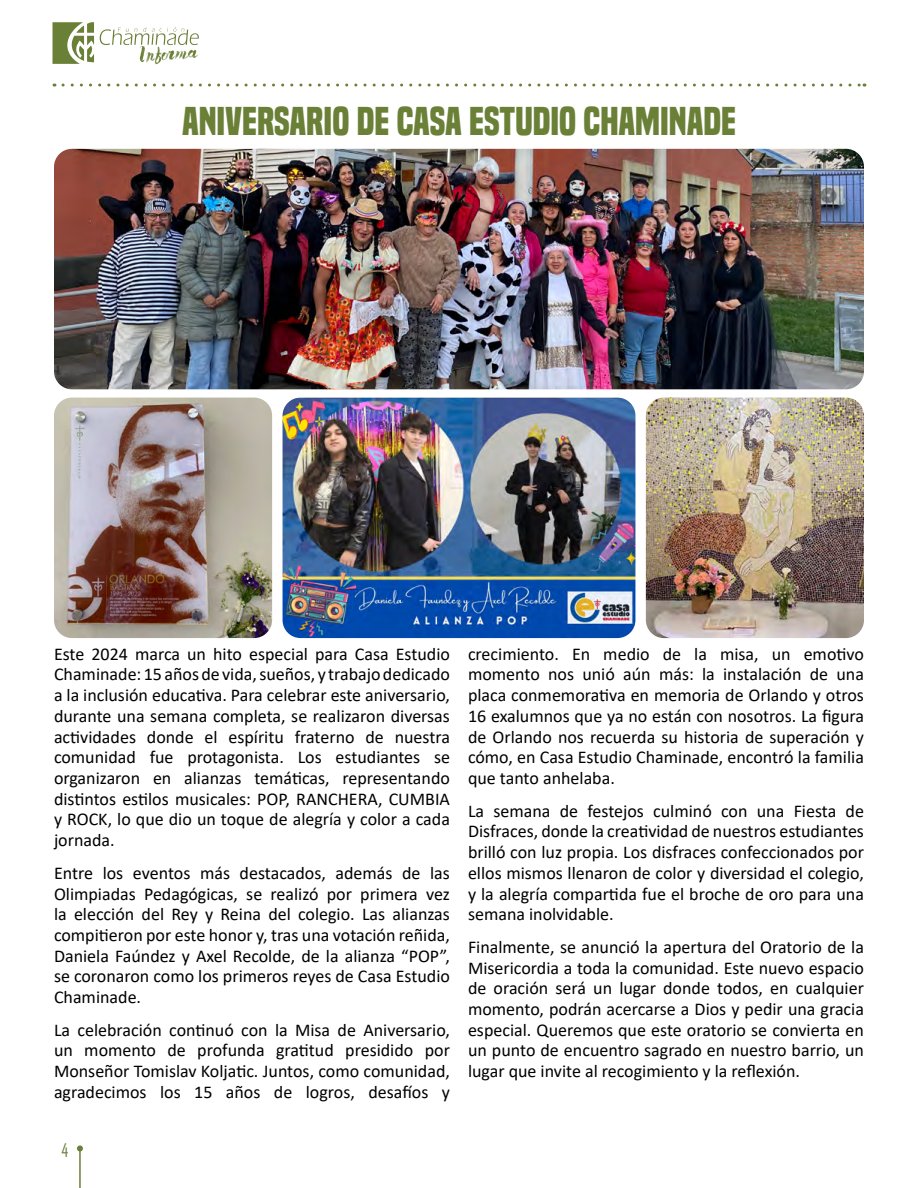
<style>
.page{position:relative;width:918px;height:1188px;background:#fff}
.page>*{position:absolute;margin:0;border:0;box-sizing:border-box;transform-origin:0 0}
.t1{font:700 37.5px "Built Titling Rg";color:#6b8037}
.t2{font:18px/20.7px "Calibri";color:#000;text-align:justify}
.t3{font:18px "Agency FB";color:#6b8037}
</style>
<div class="page">
<img style="left:54px;top:149px;width:810px;height:240px">
<img style="left:54px;top:398px;width:218px;height:240px">
<img style="left:646px;top:398px;width:218px;height:240px">
<img style="left:283px;top:398px;width:352px;height:240px">
<hr style="left:79px;top:1148px;width:2px;height:40px;background:#6b8037">
<svg style="left:77px;top:1145px;width:6px;height:6px"></svg>
<svg style="left:63px;top:84px;width:802px;height:3px"></svg>
<svg style="left:52px;top:22px;width:147px;height:42px"></svg>
<h1 class="t1" style="left:182px;top:99px;width:555px">ANIVERSARIO DE CASA ESTUDIO CHAMINADE</h1>
<p class="t2" style="left:54px;top:643px;width:398px">Este 2024 marca un hito especial para Casa Estudio Chaminade: 15 años de vida, sueños, y trabajo dedicado a la inclusión educativa. Para celebrar este aniversario, durante una semana completa, se realizaron diversas actividades donde el espíritu fraterno de nuestra comunidad fue protagonista. Los estudiantes se organizaron en alianzas temáticas, representando distintos estilos musicales: POP, RANCHERA, CUMBIA y ROCK, lo que dio un toque de alegría y color a cada jornada.</p>
<p class="t2" style="left:54px;top:862px;width:398px">Entre los eventos más destacados, además de las Olimpiadas Pedagógicas, se realizó por primera vez la elección del Rey y Reina del colegio. Las alianzas compitieron por este honor y, tras una votación reñida, Daniela Faúndez y Axel Recolde, de la alianza “POP”, se coronaron como los primeros reyes de Casa Estudio Chaminade.</p>
<p class="t2" style="left:54px;top:1019px;width:398px">La celebración continuó con la Misa de Aniversario, un momento de profunda gratitud presidido por Monseñor Tomislav Koljatic. Juntos, como comunidad, agradecimos los 15 años de logros, desafíos y</p>
<p class="t3" style="left:61px;top:1139px;width:8px">4</p>
<p class="t2" style="left:468px;top:643px;width:398px">crecimiento. En medio de la misa, un emotivo momento nos unió aún más: la instalación de una placa conmemorativa en memoria de Orlando y otros 16 exalumnos que ya no están con nosotros. La figura de Orlando nos recuerda su historia de superación y cómo, en Casa Estudio Chaminade, encontró la familia que tanto anhelaba.</p>
<p class="t2" style="left:468px;top:800px;width:398px">La semana de festejos culminó con una Fiesta de Disfraces, donde la creatividad de nuestros estudiantes brilló con luz propia. Los disfraces confeccionados por ellos mismos llenaron de color y diversidad el colegio, y la alegría compartida fue el broche de oro para una semana inolvidable.</p>
<p class="t2" style="left:468px;top:936px;width:398px">Finalmente, se anunció la apertura del Oratorio de la Misericordia a toda la comunidad. Este nuevo espacio de oración será un lugar donde todos, en cualquier momento, podrán acercarse a Dios y pedir una gracia especial. Queremos que este oratorio se convierta en un punto de encuentro sagrado en nuestro barrio, un lugar que invite al recogimiento y la reflexión.</p>
</div>
